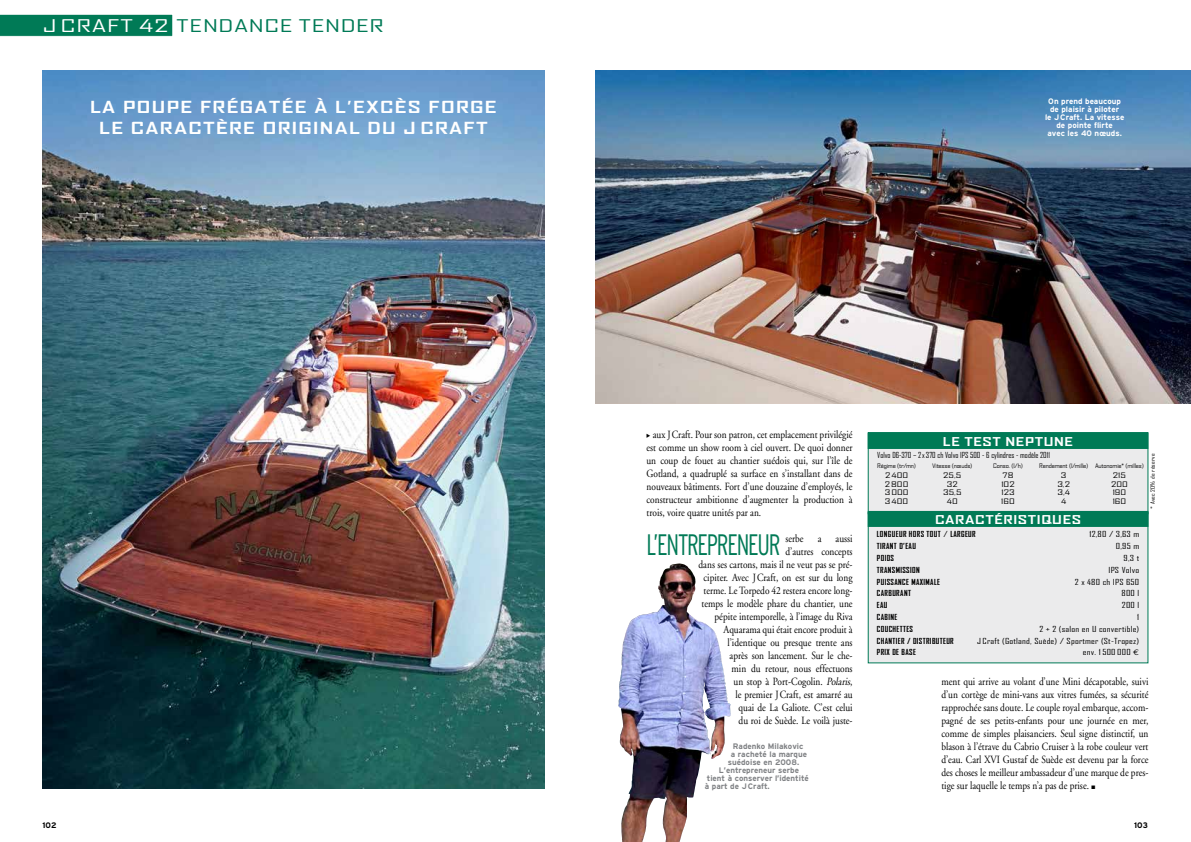
<style>
.page{position:relative;width:1191px;height:842px;background:#fff}
.page>*{position:absolute;margin:0;border:0;box-sizing:border-box;transform-origin:0 0}
.t1{font:300 condensed 29.6px "Interstate";letter-spacing:-.05em;color:#007a56;scale:.85 1}
.t2{font:expanded 16.8px "Agency FB";letter-spacing:.025em;color:#007a56;scale:1.25 1}
.t3{font:700 expanded 16px/21px "Agency FB";letter-spacing:.07em;color:#fff;text-align:center;scale:1.13 1}
.t4{font:700 expanded 11.7px "Agency FB";letter-spacing:.045em;color:#fff;scale:1.11 1}
.t5{font:11px/13px "Adobe Garamond LT";color:#000;text-align:justify;scale:.85 1}
.t6{font:700 condensed 8px "Agency FB";letter-spacing:.04em;color:#000;scale:1.25 1}
.t7{font:8px "Agency FB";letter-spacing:.02em;color:#000;scale:1.25 1}
.t8{font:700 8px "Interstate";color:#808285}
.t9{font:700 8px/8px "Interstate";color:#fff;text-align:center}
.t10{font:8px "Agency FB";color:#000}
.t11{font:700 8px "Interstate";color:#000}
.t12{font:expanded 7.2px "Agency FB";color:#000;scale:1.11 1}
.t13{font:expanded 6px "Agency FB";letter-spacing:-.03em;color:#000;scale:.9 1}
.t14{font:5.6px "Agency FB";letter-spacing:.02em;color:#000;scale:1.25 1}
.s1{color:#fff}
.s2{font-style:italic}
.s3{font-weight:400;font-stretch:normal}
.s4{font-family:"Euro Mono"}
</style>
<div class="page">
<img style="left:595px;top:71px;width:596px;height:333px">
<img style="left:618px;top:564px;width:82px;height:278px">
<svg style="left:0;top:14px;width:173px;height:23px;background:#158463"></svg>
<div style="left:868px;top:432px;width:280px;height:82px;background:#ebebec"></div>
<div style="left:867px;top:433px;width:281px;height:16px;background:#007a56"></div>
<div style="left:867px;top:432px;width:281px;height:82px;border:1px solid #007a56"></div>
<div style="left:868px;top:512px;width:280px;height:151px;background:#ebebec"></div>
<div style="left:867px;top:511px;width:281px;height:16px;background:#007a56"></div>
<div style="left:867px;top:512px;width:281px;height:151px;border:1px solid #007a56"></div>
<img style="left:43px;top:71px;width:501px;height:718px">
<p class="t2" style="left:43px;top:16px;width:274px"><span class="s1">J CRAFT 42</span> TENDANCE TENDER</p>
<p class="t3" style="left:90px;top:96px;width:361px">LA POUPE FRÉGATÉE À L’EXCÈS FORGE<br>LE CARACTÈRE ORIGINAL DU J CRAFT</p>
<p class="t11" style="left:43px;top:820px;width:16px">102</p>
<p class="t9" style="left:1045px;top:97px;width:81px">On prend beaucoup de plaisir à piloter<br>le JCraft. La vitesse de pointe flirte<br>avec les 40 nœuds.</p>
<p class="t5" style="left:646px;top:428px;width:244px;text-indent:6px">aux JCraft. Pour son patron, cet emplacement privilégié est comme un show room à ciel ouvert. De quoi donner un coup de fouet au chantier suédois qui, sur l’île de Gotland, a quadruplé sa surface en s’installant dans de nouveaux bâtiments. Fort d’une douzaine d’employés, le constructeur ambitionne d’augmenter la production à trois, voire quatre unités par an.</p>
<p class="t1" style="left:646px;top:528px;width:159px">L’ENTREPRENEUR</p>
<p class="t5" style="left:785px;top:532px;width:23px">serbe</p>
<p class="t5" style="left:817px;top:532px;width:6px">a</p>
<p class="t5" style="left:698px;top:532px;width:183px;text-align:right">aussi<br>d’autres concepts<br>dans ses cartons, mais il ne veut pas se pré&shy;cipiter. Avec JCraft, on est sur du long terme. Le Torpedo 42 restera encore long&shy;temps le modèle phare du chantier, une pépite intemporelle, à l’image du Riva<br>Aquarama qui était encore produit à l’identique ou presque trente ans<br>après son lancement. Sur le che-<br>min du retour, nous effectuons<br>un stop à Port-Cogolin. <span class="s2">Polaris</span>,<br>le premier JCraft, est amarré au<br>quai de La Galiote. C’est celui<br>du roi de Suède. Le voilà juste-</p>
<p class="t8" style="left:733px;top:742px;width:72px">Radenko Milakovic</p>
<p class="t8" style="left:731px;top:750px;width:78px">a racheté la marque</p>
<p class="t8" style="left:728px;top:758px;width:73px">suédoise en 2008.</p>
<p class="t8" style="left:719px;top:766px;width:82px">L’entrepreneur serbe</p>
<p class="t8" style="left:707px;top:774px;width:103px">tient à conserver l’identité</p>
<p class="t8" style="left:705px;top:782px;width:66px">à part de JCraft.</p>
<p class="t4" style="left:943px;top:435px;width:119px">LE TEST NEPTUNE</p>
<p class="t10" style="left:877px;top:450px;width:174px">Volvo D6-370 – 2x 370 ch Volvo IPS 500 - 6 cylindres - modèle 2011</p>
<p class="t13" style="left:877px;top:463px;width:45px">Régime (tr/mn)</p>
<p class="t13" style="left:932px;top:463px;width:46px">Vitesse (nœuds)</p>
<p class="t13" style="left:993px;top:463px;width:35px">Conso. (l/h)</p>
<p class="t13" style="left:1039px;top:463px;width:118px">Rendement (l/mille) Autonomie* (milles)</p>
<p class="t12" style="left:885px;top:471px;width:22px">2 400</p>
<p class="t12" style="left:943px;top:471px;width:18px">25,5</p>
<p class="t12" style="left:1002px;top:471px;width:11px">78</p>
<p class="t12" style="left:1061px;top:471px;width:7px">3</p>
<p class="t12" style="left:1112px;top:471px;width:13px">215</p>
<p class="t12" style="left:884px;top:480px;width:23px">2 800</p>
<p class="t12" style="left:946px;top:480px;width:11px">32</p>
<p class="t12" style="left:1001px;top:480px;width:14px">102</p>
<p class="t12" style="left:1057px;top:480px;width:13px">3,2</p>
<p class="t12" style="left:1111px;top:480px;width:17px">200</p>
<p class="t12" style="left:884px;top:488px;width:23px">3 000</p>
<p class="t12" style="left:943px;top:488px;width:18px">35,5</p>
<p class="t12" style="left:1001px;top:488px;width:13px">123</p>
<p class="t12" style="left:1057px;top:488px;width:13px">3,4</p>
<p class="t12" style="left:1112px;top:488px;width:14px">190</p>
<p class="t12" style="left:885px;top:497px;width:22px">3 400</p>
<p class="t12" style="left:946px;top:497px;width:11px">40</p>
<p class="t12" style="left:1001px;top:497px;width:14px">160</p>
<p class="t12" style="left:1061px;top:497px;width:6px">4</p>
<p class="t12" style="left:1112px;top:497px;width:14px">160</p>
<p class="t4" style="left:935px;top:513px;width:133px">CARACTÉRISTIQUES</p>
<p class="t6" style="left:877px;top:530px;width:81px">LONGUEUR HORS TOUT <span class="s3">/</span> LARGEUR</p>
<p class="t7" style="left:1089px;top:530px;width:41px">12,80 / 3,63 m</p>
<p class="t6" style="left:877px;top:542px;width:33px">TIRANT D’EAU</p>
<p class="t7" style="left:1115px;top:542px;width:20px">0,95 m</p>
<p class="t6" style="left:877px;top:554px;width:15px">POIDS</p>
<p class="t7" style="left:1123px;top:554px;width:14px">9,3 t</p>
<p class="t6" style="left:877px;top:566px;width:36px">TRANSMISSION</p>
<p class="t7" style="left:1108px;top:565px;width:26px">IPS Volvo</p>
<p class="t6" style="left:877px;top:577px;width:52px">PUISSANCE MAXIMALE</p>
<p class="t7" style="left:1075px;top:577px;width:53px">2 x 480 ch IPS 650</p>
<p class="t6" style="left:877px;top:589px;width:29px">CARBURANT</p>
<p class="t7" style="left:1121px;top:589px;width:16px">800 l</p>
<p class="t6" style="left:877px;top:601px;width:10px">EAU</p>
<p class="t7" style="left:1122px;top:601px;width:15px">200 l</p>
<p class="t6" style="left:877px;top:613px;width:18px">CABINE</p>
<p class="t7" style="left:1137px;top:613px;width:3px">1</p>
<p class="t6" style="left:877px;top:625px;width:30px">COUCHETTES</p>
<p class="t7" style="left:1039px;top:624px;width:81px">2 + 2 (salon en U convertible)</p>
<p class="t6" style="left:877px;top:636px;width:63px">CHANTIER / DISTRIBUTEUR</p>
<p class="t7" style="left:977px;top:636px;width:131px">J Craft (Gotland, Suède) / Sportmer (St-Tropez)</p>
<p class="t6" style="left:877px;top:648px;width:33px">PRIX DE BASE</p>
<p class="t7" style="left:1083px;top:648px;width:47px">env. 1 500 000 <span class="s4">e</span></p>
<p class="t14" style="left:1149px;top:509px;width:46px;rotate:-90deg">* Avec 20% de réserve</p>
<p class="t5" style="left:941px;top:675px;width:245px">ment qui arrive au volant d’une Mini décapotable, suivi d’un cortège de mini-vans aux vitres fumées, sa sécurité rapprochée sans doute. Le couple royal embarque, accom&shy;pagné de ses petits-enfants pour une journée en mer, comme de simples plaisanciers. Seul signe distinctif, un blason à l’étrave du Cabrio Cruiser à la robe couleur vert d’eau. Carl XVI Gustaf de Suède est devenu par la force des choses le meilleur ambassadeur d’une marque de pres&shy;tige sur laquelle le temps n’a pas de prise. ■</p>
<p class="t11" style="left:1134px;top:820px;width:15px">103</p>
</div>
